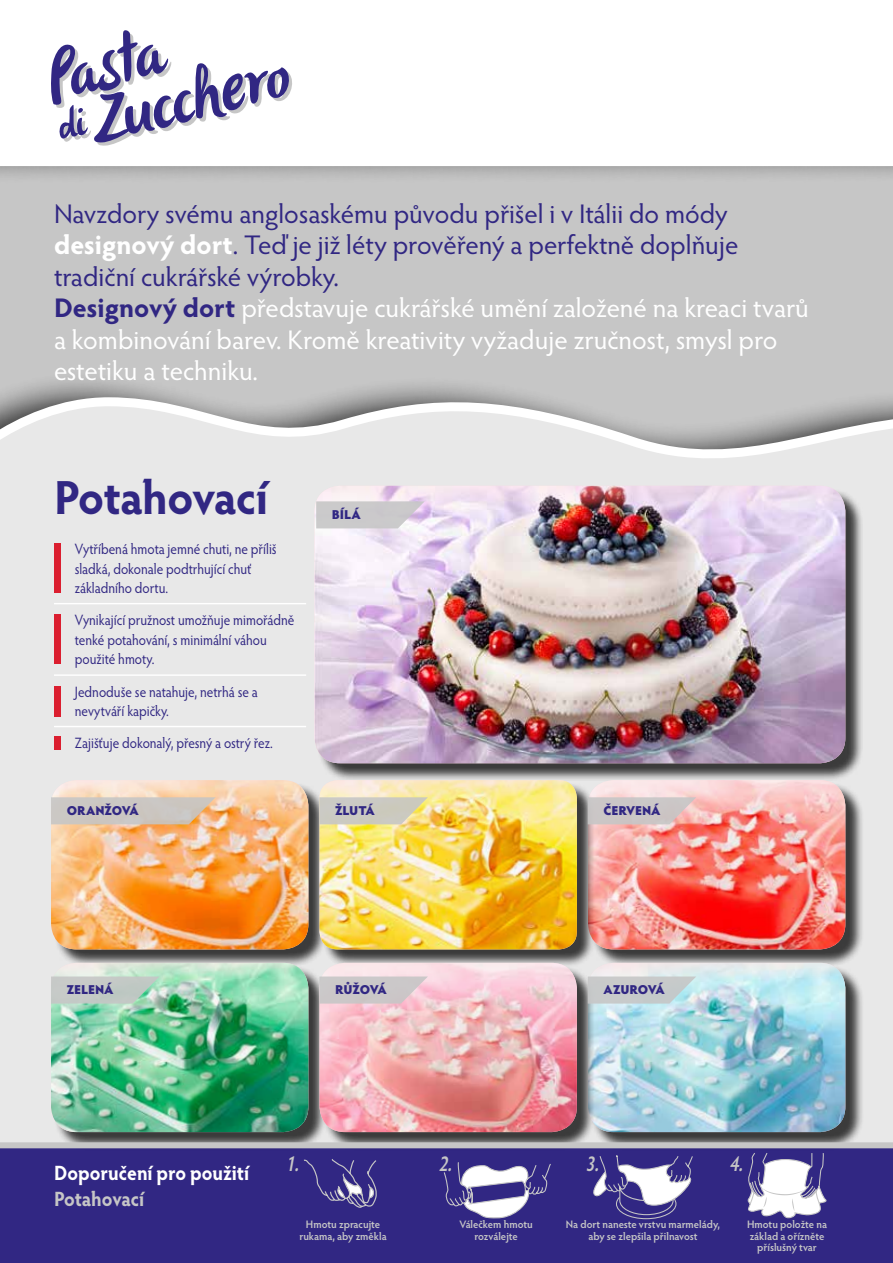
<style>
.page{position:relative;width:893px;height:1263px;background:#fff}
.page>*{position:absolute;margin:0;border:0;box-sizing:border-box;transform-origin:0 0}
.t1{font:700 48px "Hypatia Sans Pro";letter-spacing:-.015em;color:#312783;scale:.96 1}
.t2{font:27px/31.5px "Hypatia Sans Pro";letter-spacing:-.005em;color:#fff}
.t3{font:italic 600 21.6px "Hypatia Sans Pro";color:#c6c6c6;scale:.79 1}
.t4{font:700 20.7px "Hypatia Sans Pro";color:#fff;scale:.92 1}
.t5{font:700 20.7px "Hypatia Sans Pro";letter-spacing:-.005em;color:#c6c6c6;scale:.92 1}
.t6{font:15px/19.5px "Hypatia Sans Pro";color:#312783;scale:.89 1}
.t7{font:900 12.9px "Hypatia Sans Pro";letter-spacing:-.01em;color:#312783}
.t8{font:600 10.8px/11.2px "Hypatia Sans Pro";letter-spacing:-.005em;color:#c6c6c6;text-align:center}
.s1{color:#312783}
.s2{font-weight:700}
.s3{font-weight:700;color:#312783}
</style>
<div class="page">
<div style="left:0;top:571px;width:893px;height:571px;background:#e8e8e8"></div>
<div style="left:317px;top:488px;width:547px;height:294px;background:#000;opacity:.75"></div>
<img style="left:315px;top:571px;width:530px;height:192px">
<div style="left:0;top:1145px;width:893px;height:118px;background:#312783"></div>
<img style="left:0;top:490px;width:893px;height:81px">
<svg style="left:0;top:166px;width:893px;height:324px;background:#cbcbcb"></svg>
<svg style="left:51px;top:30px;width:241px;height:116px"></svg>
<div style="left:53px;top:782px;width:274px;height:186px;background:#000;opacity:.75"></div>
<img style="left:51px;top:780px;width:257px;height:169px">
<div style="left:590px;top:782px;width:274px;height:186px;background:#000;opacity:.75"></div>
<img style="left:588px;top:780px;width:257px;height:169px">
<div style="left:322px;top:782px;width:274px;height:186px;background:#000;opacity:.75"></div>
<img style="left:319px;top:780px;width:258px;height:169px">
<div style="left:53px;top:965px;width:274px;height:186px;background:#000;opacity:.75"></div>
<img style="left:51px;top:963px;width:257px;height:169px">
<div style="left:590px;top:965px;width:274px;height:186px;background:#000;opacity:.75"></div>
<img style="left:588px;top:963px;width:257px;height:169px">
<div style="left:322px;top:965px;width:274px;height:186px;background:#000;opacity:.75"></div>
<img style="left:319px;top:963px;width:258px;height:169px">
<div style="left:54px;top:543px;width:7px;height:50px;background:#db1e2f"></div>
<div style="left:54px;top:614px;width:7px;height:50px;background:#db1e2f"></div>
<div style="left:54px;top:686px;width:7px;height:30px;background:#db1e2f"></div>
<div style="left:54px;top:736px;width:7px;height:14px;background:#db1e2f"></div>
<hr style="left:54px;top:603px;width:252px;height:1px;background:#fff">
<hr style="left:54px;top:674px;width:252px;height:2px;background:#fff">
<hr style="left:54px;top:726px;width:252px;height:1px;background:#fff">
<svg style="left:51px;top:797px;width:165px;height:27px;background:#cec5bc"></svg>
<svg style="left:319px;top:797px;width:109px;height:27px;background:#d1cdb9"></svg>
<svg style="left:588px;top:797px;width:108px;height:27px;background:#d0c4c3"></svg>
<svg style="left:316px;top:501px;width:109px;height:27px;background:#cfcbcf"></svg>
<svg style="left:51px;top:976px;width:109px;height:27px;background:#c0cbc5"></svg>
<svg style="left:319px;top:976px;width:109px;height:27px;background:#d1c8ca"></svg>
<svg style="left:588px;top:976px;width:108px;height:27px;background:#c6cecf"></svg>
<svg style="left:304px;top:1159px;width:73px;height:49px"></svg>
<svg style="left:443px;top:1162px;width:108px;height:57px"></svg>
<svg style="left:593px;top:1155px;width:100px;height:65px"></svg>
<svg style="left:747px;top:1153px;width:80px;height:66px"></svg>
<div style="left:0;top:1142px;width:893px;height:6px;background:#c6c6c6"></div>
<p class="t2" style="left:54px;top:197px;width:756px"><span class="s1">Navzdory svému anglosaskému původu přišel i v Itálii do módy </span><span class="s2">designový dort</span><span class="s1">. Teď je již léty prověřený a perfektně doplňuje tradiční cukrářské výrobky.<br></span><span class="s3">Designový dort</span> představuje cukrářské umění založené na kreaci tvarů a kombinování barev. Kromě kreativity vyžaduje zručnost, smysl pro estetiku a techniku.</p>
<h1 class="t1" style="left:54px;top:463px;width:224px">Potahovací</h1>
<p class="t6" style="left:75px;top:539px;width:228px">Vytříbená hmota jemné chuti, ne příliš sladká, dokonale podtrhující chuť základního dortu.</p>
<p class="t6" style="left:75px;top:610px;width:248px">Vynikající pružnost umožňuje mimořádně tenké potahování, s minimální váhou použité hmoty.</p>
<p class="t6" style="left:75px;top:681px;width:207px">Jednoduše se natahuje, netrhá se a nevytváří kapičky.</p>
<p class="t6" style="left:75px;top:733px;width:224px">Zajišťuje dokonalý, přesný a ostrý řez.</p>
<p class="t7" style="left:332px;top:505px;width:30px">BÍLÁ</p>
<p class="t7" style="left:67px;top:801px;width:74px">ORANŽOVÁ</p>
<p class="t7" style="left:335px;top:801px;width:41px">ŽLUTÁ</p>
<p class="t7" style="left:603px;top:801px;width:59px">ČERVENÁ</p>
<p class="t7" style="left:67px;top:980px;width:48px">ZELENÁ</p>
<p class="t7" style="left:335px;top:980px;width:53px">RŮŽOVÁ</p>
<p class="t7" style="left:603px;top:980px;width:63px">AZUROVÁ</p>
<p class="t4" style="left:54px;top:1158px;width:214px">Doporučení pro použití</p>
<p class="t5" style="left:54px;top:1184px;width:100px">Potahovací</p>
<p class="t3" style="left:285px;top:1149px;width:25px">1.</p>
<p class="t3" style="left:439px;top:1149px;width:25px">2.</p>
<p class="t3" style="left:585px;top:1149px;width:25px">3.</p>
<p class="t3" style="left:729px;top:1149px;width:25px">4.</p>
<p class="t8" style="left:299px;top:1218px;width:89px">Hmotu zpracujte rukama, aby změkla</p>
<p class="t8" style="left:459px;top:1218px;width:75px">Válečkem hmotu rozválejte</p>
<p class="t8" style="left:566px;top:1218px;width:156px">Na dort naneste vrstvu marmelády, aby se zlepšila přilnavost</p>
<p class="t8" style="left:747px;top:1218px;width:82px">Hmotu položte na základ a ořízněte příslušný tvar</p>
</div>
